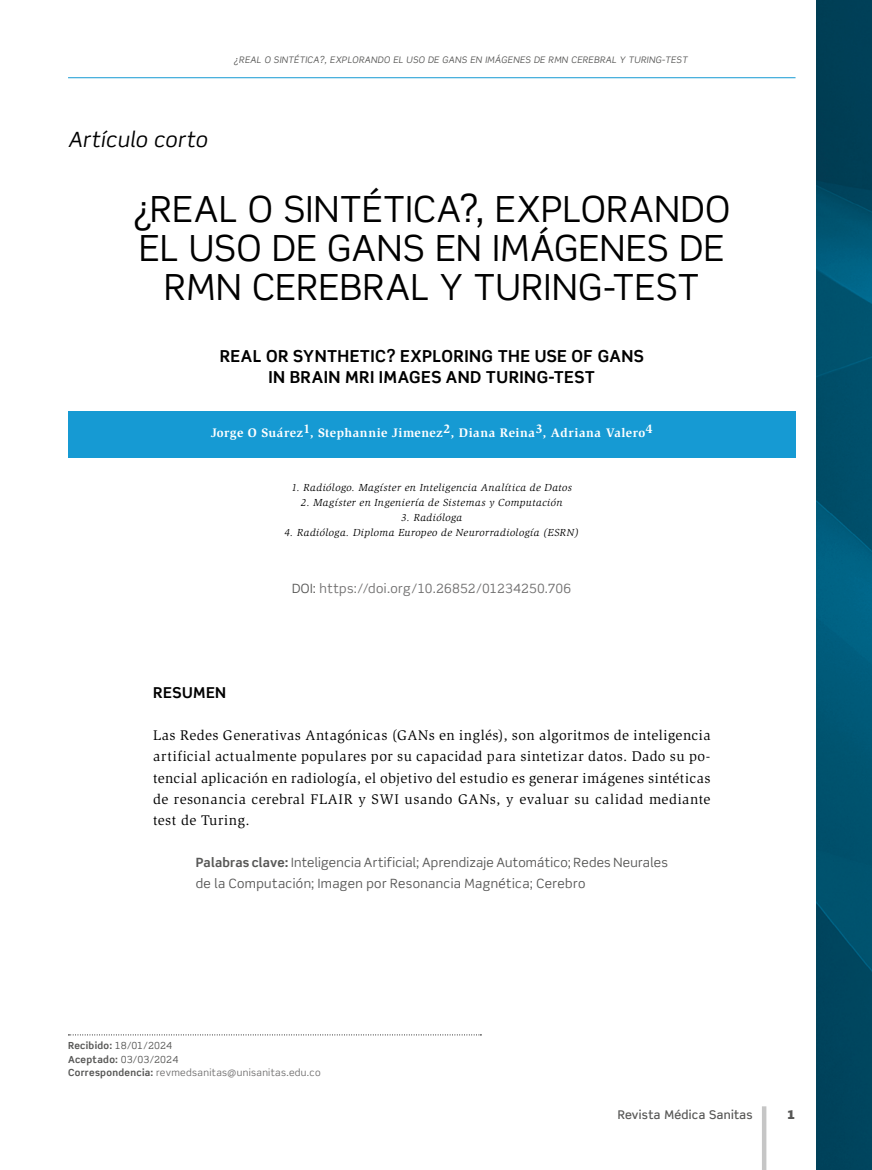
<style>
.page{position:relative;width:872px;height:1170px;background:#fff}
.page>*{position:absolute;margin:0;border:0;box-sizing:border-box;transform-origin:0 0}
._05Tit_princ{font:36px/39px "Scene Std";letter-spacing:.015em;color:#000;text-align:center}
._04Antetitulo{font:italic 21px "Scene Std";letter-spacing:.02em;color:#000}
._06Tit_ingles{font:700 16.5px/21px "Scene Std";letter-spacing:.025em;color:#000;text-align:center}
._09Subt_1{font:700 15px "Scene Std";letter-spacing:.03em;color:#000}
._02Body_sin_sang{font:14.4px/21px "Slimbach Std";letter-spacing:.035em;color:#000;text-align:justify}
.PalClave{font:12.75px/21px "Scene Std";letter-spacing:.02em;color:#575756}
._07Autores{font:700 12.75px "Slimbach Std";letter-spacing:.03em;color:#fff}
._11Resumen_-_abstract{font:12.75px "Scene Std";letter-spacing:.02em;color:#706f6f}
.t1{font:500 12px "Scene Std";letter-spacing:.025em;color:#575756}
.t2{font:900 12px "Scene Std";color:#575756}
._08Filiacion_Autores{font:italic 10.5px "Slimbach Std";letter-spacing:.045em;color:#000}
._03pie_de_pagina{font:9.75px "Scene Std";letter-spacing:.035em;color:#706f6f}
._03pie_de_pagina-2{font:9.75px "Scene Std";letter-spacing:.01em;color:#575756}
.t3{font:italic 9px "Scene Std";letter-spacing:.035em;color:#575756}
.s1{color:#575756}
.s2{font-weight:700}
.s3{font-weight:700;color:#575756}
</style>
<div class="page">
<hr style="left:68px;top:77px;width:727px;height:1px;background:#169ad3">
<hr style="left:762px;top:1106px;width:4px;height:63px;background:#c6c6c6">
<img style="left:816px;top:0;width:56px;height:1169px">
<svg style="left:68px;top:1034px;width:413px;height:1px"></svg>
<div style="left:68px;top:411px;width:727px;height:47px;background:#169ad3"></div>
<p class="_04Antetitulo" style="left:68px;top:127px;width:141px">Artículo corto</p>
<p class="t3" style="left:234px;top:54px;width:455px">¿REAL O SINTÉTICA?, EXPLORANDO EL USO DE GANS EN IMÁGENES DE RMN CEREBRAL Y TURING-TEST</p>
<p class="_05Tit_princ" style="left:134px;top:189px;width:598px">¿REAL O SINTÉTICA?, EXPLORANDO<br>EL USO DE GANS EN IMÁGENES DE<br>RMN CEREBRAL Y TURING-TEST</p>
<p class="_06Tit_ingles" style="left:220px;top:345px;width:425px">REAL OR SYNTHETIC? EXPLORING THE USE OF GANS<br>IN BRAIN MRI IMAGES AND TURING-TEST</p>
<p class="_07Autores" style="left:211px;top:425px;width:443px">Jorge O Suárez1, Stephannie Jimenez2, Diana Reina3, Adriana Valero4</p>
<p class="_08Filiacion_Autores" style="left:291px;top:482px;width:282px">1. Radiólogo. Magíster en Inteligencia Analítica de Datos</p>
<p class="_08Filiacion_Autores" style="left:301px;top:497px;width:263px">2. Magíster en Ingeniería de Sistemas y Computación</p>
<p class="_08Filiacion_Autores" style="left:401px;top:512px;width:62px">3. Radióloga</p>
<p class="_08Filiacion_Autores" style="left:284px;top:527px;width:296px">4. Radióloga. Diploma Europeo de Neurorradiología (ESRN)</p>
<p class="_11Resumen_-_abstract" style="left:292px;top:580px;width:281px"><span class="s1">DOI:</span> https://doi.org/10.26852/01234250.706</p>
<p class="_09Subt_1" style="left:153px;top:683px;width:75px">RESUMEN</p>
<p class="_02Body_sin_sang" style="left:153px;top:725px;width:559px">Las Redes Generativas Antagónicas (GANs en inglés), son algoritmos de inteligencia artificial actualmente populares por su capacidad para sintetizar datos. Dado su po&shy;tencial aplicación en radiología, el objetivo del estudio es generar imágenes sintéticas de resonancia cerebral FLAIR y SWI usando GANs, y evaluar su calidad mediante test de Turing.</p>
<p class="PalClave" style="left:196px;top:851px;width:474px"><span class="s2">Palabras clave:</span> Inteligencia Artificial; Aprendizaje Automático; Redes Neurales de la Computación; Imagen por Resonancia Magnética; Cerebro</p>
<p class="_03pie_de_pagina-2" style="left:68px;top:1039px;width:106px"><span class="s2">Recibido:</span> 18/01/2024</p>
<p class="_03pie_de_pagina-2" style="left:68px;top:1053px;width:112px"><span class="s2">Aceptado:</span> 03/03/2024</p>
<p class="_03pie_de_pagina" style="left:68px;top:1066px;width:254px"><span class="s3">Correspondencia:</span> revmedsanitas@unisanitas.edu.co</p>
<p class="t1" style="left:618px;top:1106px;width:136px">Revista Médica Sanitas</p>
<p class="t2" style="left:787px;top:1106px;width:10px">1</p>
</div>
